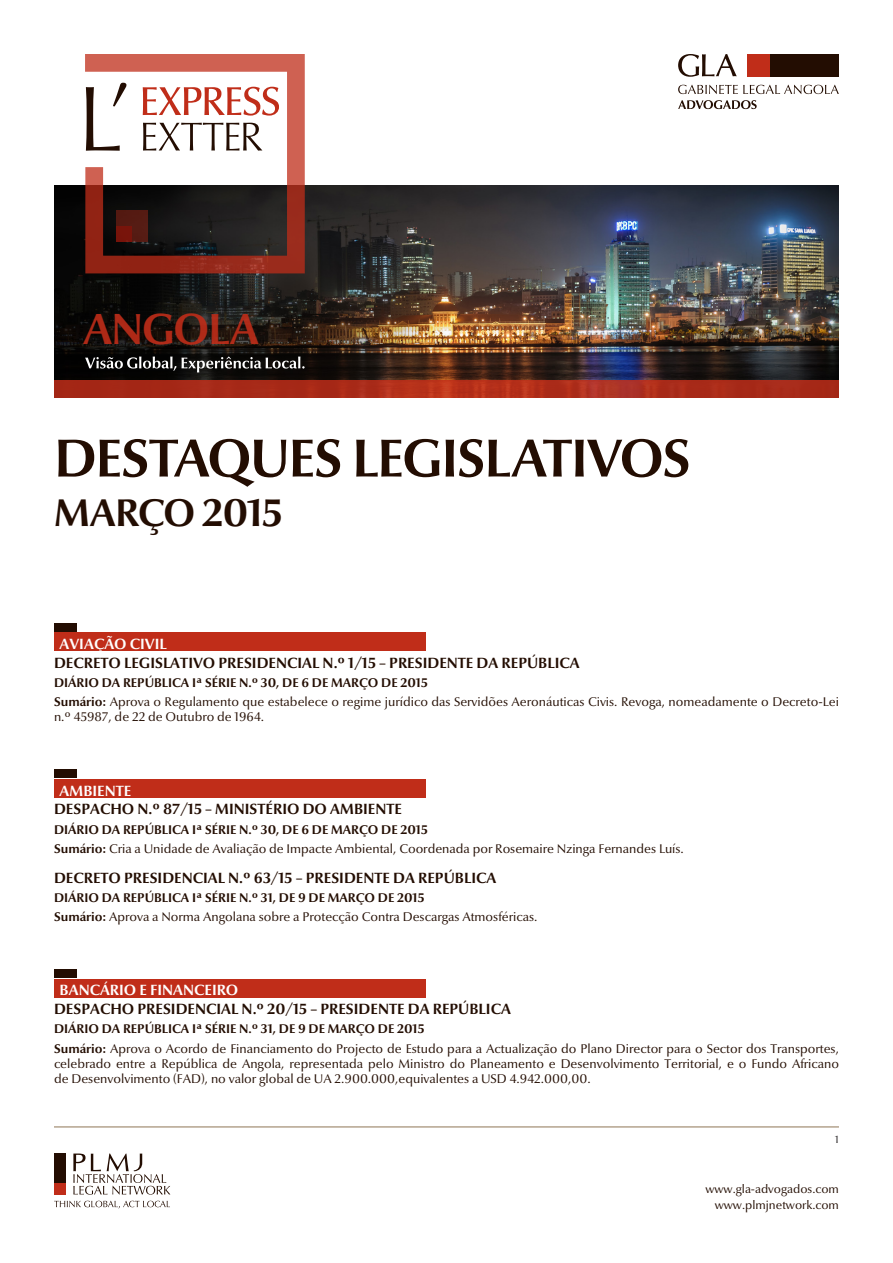
<style>
.page{position:relative;width:893px;height:1263px;background:#fff}
.page>*{position:absolute;margin:0;border:0;box-sizing:border-box;transform-origin:0 0}
.t1{font:700 54px "Optima Nova LT";letter-spacing:-.025em;color:#230d02}
.t2{font:700 43.95px "Optima Nova LT";letter-spacing:-.035em;color:#c02d19}
.t3{font:700 39px "Optima Nova LT";letter-spacing:-.03em;color:#230d02}
.Titulo_1_-_Preto{font:700 15px "Optima Nova LT";color:#230d02}
.t4{font:700 15px "Optima Nova LT";color:#fff}
.Texto{font:12.75px/15px "Optima Nova LT";color:#230d02}
.Titulo_2_-_Preto{font:700 12.75px "Optima Nova LT";color:#230d02}
.t5{font:12px "Optima Nova LT";color:#230d02}
.t6{font:10.5px "Optima Nova LT";color:#231f20}
.s1{font-weight:700}
</style>
<div class="page">
<img style="left:54px;top:185px;width:785px;height:196px">
<div style="left:770px;top:54px;width:69px;height:22px;background:#230d02"></div>
<div style="left:748px;top:54px;width:22px;height:22px;background:#c02d19"></div>
<svg style="left:678px;top:54px;width:59px;height:23px"></svg>
<svg style="left:678px;top:100px;width:79px;height:9px"></svg>
<svg style="left:678px;top:85px;width:161px;height:9px"></svg>
<svg style="left:54px;top:381px;width:785px;height:17px;background:#ab2c19"></svg>
<svg style="left:85px;top:357px;width:220px;height:15px;background:#454443"></svg>
<div style="left:54px;top:1183px;width:12px;height:11px;background:#c02d19"></div>
<div style="left:54px;top:1153px;width:12px;height:30px;background:#230d02"></div>
<svg style="left:73px;top:1153px;width:97px;height:41px"></svg>
<svg style="left:54px;top:1201px;width:116px;height:8px"></svg>
<hr style="left:54px;top:1126px;width:785px;height:2px;background:#b4a38e">
<svg style="left:84px;top:54px;width:222px;height:221px"></svg>
<div style="left:116px;top:226px;width:16px;height:15px;background:#78140a"></div>
<svg style="left:143px;top:123px;width:119px;height:28px"></svg>
<svg style="left:143px;top:87px;width:136px;height:29px"></svg>
<svg style="left:86px;top:83px;width:40px;height:68px"></svg>
<div style="left:54px;top:623px;width:23px;height:9px;background:#230d02"></div>
<div style="left:54px;top:632px;width:371px;height:19px;background:#c02d19"></div>
<div style="left:54px;top:769px;width:23px;height:9px;background:#230d02"></div>
<div style="left:54px;top:779px;width:371px;height:18px;background:#c02d19"></div>
<div style="left:54px;top:969px;width:23px;height:9px;background:#230d02"></div>
<div style="left:54px;top:979px;width:371px;height:18px;background:#c02d19"></div>
<h2 class="t2" style="left:83px;top:303px;width:177px">ANGOLA</h2>
<p class="t1" style="left:54px;top:427px;width:638px">DESTAQUES LEGISLATIVOS</p>
<p class="t3" style="left:54px;top:490px;width:231px">MARÇO 2015</p>
<p class="t4" style="left:60px;top:635px;width:109px">AVIAÇÃO CIVIL</p>
<p class="Titulo_1_-_Preto" style="left:54px;top:654px;width:527px">DECRETO LEGISLATIVO PRESIDENCIAL N.º 1/15 – PRESIDENTE DA REPÚBLICA</p>
<p class="Titulo_2_-_Preto" style="left:54px;top:675px;width:375px">DIÁRIO DA REPÚBLICA Iª SÉRIE N.º 30, DE 6 DE MARÇO DE 2015</p>
<p class="Texto" style="left:54px;top:695px;width:786px"><span class="s1">Sumário:</span> Aprova o Regulamento que estabelece o regime jurídico das Servidões Aeronáuticas Civis. Revoga, nomeadamente o Decreto-Lei n.º 45987, de 22 de Outubro de 1964.</p>
<p class="t4" style="left:60px;top:782px;width:73px">AMBIENTE</p>
<p class="Titulo_1_-_Preto" style="left:54px;top:800px;width:349px">DESPACHO N.º 87/15 – MINISTÉRIO DO AMBIENTE</p>
<p class="Titulo_2_-_Preto" style="left:54px;top:822px;width:375px">DIÁRIO DA REPÚBLICA Iª SÉRIE N.º 30, DE 6 DE MARÇO DE 2015</p>
<p class="Texto" style="left:54px;top:841px;width:631px"><span class="s1">Sumário:</span> Cria a Unidade de Avaliação de Impacte Ambiental, Coordenada por Rosemaire Nzinga Fernandes Luís.</p>
<p class="Titulo_1_-_Preto" style="left:54px;top:869px;width:444px">DECRETO PRESIDENCIAL N.º 63/15 – PRESIDENTE DA REPÚBLICA</p>
<p class="Titulo_2_-_Preto" style="left:54px;top:890px;width:372px">DIÁRIO DA REPÚBLICA Iª SÉRIE N.º 31, DE 9 DE MARÇO DE 2015</p>
<p class="Texto" style="left:54px;top:910px;width:485px"><span class="s1">Sumário:</span> Aprova a Norma Angolana sobre a Protecção Contra Descargas Atmosféricas.</p>
<p class="t4" style="left:60px;top:982px;width:180px">BANCÁRIO E FINANCEIRO</p>
<p class="Titulo_1_-_Preto" style="left:54px;top:1000px;width:458px">DESPACHO PRESIDENCIAL N.º 20/15 – PRESIDENTE DA REPÚBLICA</p>
<p class="Titulo_2_-_Preto" style="left:54px;top:1022px;width:372px">DIÁRIO DA REPÚBLICA Iª SÉRIE N.º 31, DE 9 DE MARÇO DE 2015</p>
<p class="Texto" style="left:54px;top:1041px;width:786px;text-align:justify"><span class="s1">Sumário:</span> Aprova o Acordo de Financiamento do Projecto de Estudo para a Actualização do Plano Director para o Sector dos Transportes, celebrado entre a República de Angola, representada pelo Ministro do Planeamento e Desenvolvimento Territorial, e o Fundo Africano de Desenvolvimento (FAD), no valor global de UA 2.900.000,equivalentes a USD 4.942.000,00.</p>
<p class="t6" style="left:835px;top:1133px;width:5px">1</p>
<p class="t5" style="left:705px;top:1182px;width:135px">www.gla-advogados.com</p>
<p class="t5" style="left:715px;top:1198px;width:126px">www.plmjnetwork.com</p>
</div>
